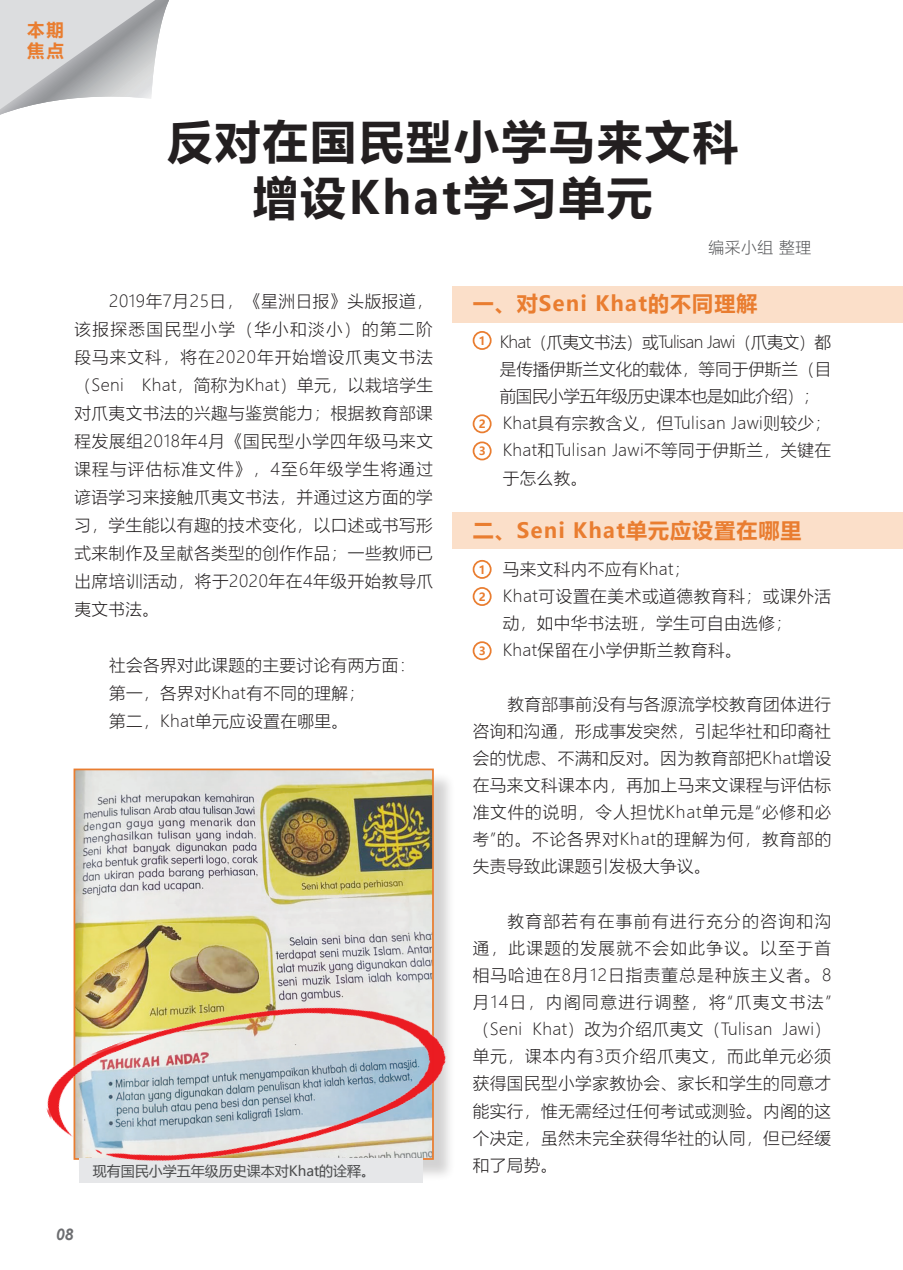
<style>
.page{position:relative;width:903px;height:1270px;background:#fff}
.page>*{position:absolute;margin:0;border:0;box-sizing:border-box;transform-origin:0 0}
._01_标题{font:700 45.5px "Microsoft Ya Hei UI";letter-spacing:.05em;color:#231f20}
._02_文小题{font:700 21px "Microsoft Ya Hei UI";letter-spacing:.05em;color:#e97d30}
.t1{font:700 17.5px "Microsoft Ya Hei";color:#e97d30}
._01_内文{font:16.62px/27.1px "Microsoft Ya Hei UI Light";letter-spacing:.025em;color:#231f20;text-align:justify}
._03_名字报导{font:15.75px "Microsoft Ya Hei UI Light";letter-spacing:.04em;color:#57585a}
.t2{font:italic 700 15.75px "Century Gothic";color:#6c6d70}
._02_图说{font:14px "Microsoft Ya Hei UI";color:#4b4c4d}
._02_文小题-2{font:700 11.2px "Microsoft Ya Hei UI";color:#e97d30}
</style>
<div class="page">
<div style="left:453px;top:286px;width:450px;height:36px;background:#fbdfc9"></div>
<div style="left:453px;top:512px;width:450px;height:37px;background:#fbdfc9"></div>
<div style="left:473px;top:331px;width:19px;height:19px;border:2px solid #e97d30;border-radius:50%"></div>
<div style="left:473px;top:414px;width:19px;height:19px;border:2px solid #e97d30;border-radius:50%"></div>
<div style="left:473px;top:441px;width:19px;height:19px;border:2px solid #e97d30;border-radius:50%"></div>
<div style="left:473px;top:560px;width:19px;height:19px;border:2px solid #e97d30;border-radius:50%"></div>
<div style="left:473px;top:587px;width:19px;height:19px;border:2px solid #e97d30;border-radius:50%"></div>
<div style="left:473px;top:641px;width:19px;height:19px;border:2px solid #e97d30;border-radius:50%"></div>
<svg style="left:0;top:0;width:169px;height:115px"></svg>
<div style="left:76px;top:771px;width:379px;height:410px;background:#231f20;opacity:.2"></div>
<img style="left:77px;top:772px;width:354px;height:159px">
<img style="left:46px;top:931px;width:409px;height:252px">
<p class="t1" style="left:27px;top:18px;width:38px">本期</p>
<p class="t1" style="left:27px;top:39px;width:38px">焦点</p>
<p class="_01_标题" style="left:167px;top:110px;width:573px">反对在国民型小学马来文科</p>
<p class="_01_标题" style="left:253px;top:166px;width:401px">增设Khat学习单元</p>
<p class="_03_名字报导" style="left:708px;top:237px;width:104px">编采小组 整理</p>
<p class="_01_内文" style="left:74px;top:287px;width:360px;line-height:28px;text-indent:35px">2019年7月25日，《星洲日报》头版报道，该报探悉国民型小学（华小和淡小）的第二阶段马来文科，将在2020年开始增设爪夷文书法（Seni Khat，简称为Khat）单元，以栽培学生对爪夷文书法的兴趣与鉴赏能力；根据教育部课程发展组2018年4月《国民型小学四年级马来文课程与评估标准文件》，4至6年级学生将通过谚语学习来接触爪夷文书法，并通过这方面的学习，学生能以有趣的技术变化，以口述或书写形式来制作及呈献各类型的创作作品；一些教师已出席培训活动，将于2020年在4年级开始教导爪夷文书法。</p>
<p class="_01_内文" style="left:109px;top:651px;width:308px">社会各界对此课题的主要讨论有两方面：</p>
<p class="_01_内文" style="left:109px;top:679px;width:258px">第一，各界对Khat有不同的理解；</p>
<p class="_01_内文" style="left:109px;top:707px;width:241px">第二，Khat单元应设置在哪里。</p>
<p class="_02_图说" style="left:93px;top:1161px;width:284px">现有国民小学五年级历史课本对Khat的诠释。</p>
<p class="_02_文小题" style="left:473px;top:289px;width:286px">一、对Seni Khat的不同理解</p>
<p class="_02_文小题-2" style="left:479px;top:333px;width:8px">1</p>
<p class="_01_内文" style="left:500px;top:328px;width:333px">Khat（爪夷文书法）或Tulisan Jawi（爪夷文）都是传播伊斯兰文化的载体，等同于伊斯兰（目前国民小学五年级历史课本也是如此介绍）；</p>
<p class="_02_文小题-2" style="left:479px;top:416px;width:8px">2</p>
<p class="_01_内文" style="left:503px;top:409px;width:330px">Khat具有宗教含义，但Tulisan Jawi则较少；</p>
<p class="_02_文小题-2" style="left:479px;top:444px;width:8px">3</p>
<p class="_01_内文" style="left:503px;top:437px;width:330px">Khat和Tulisan Jawi不等同于伊斯兰，关键在于怎么教。</p>
<p class="_02_文小题" style="left:473px;top:516px;width:330px">二、Seni Khat单元应设置在哪里</p>
<p class="_02_文小题-2" style="left:479px;top:562px;width:8px">1</p>
<p class="_01_内文" style="left:503px;top:555px;width:189px">马来文科内不应有Khat；</p>
<p class="_02_文小题-2" style="left:479px;top:589px;width:8px">2</p>
<p class="_01_内文" style="left:503px;top:582px;width:330px">Khat可设置在美术或道德教育科；或课外活动，如中华书法班，学生可自由选修；</p>
<p class="_02_文小题-2" style="left:479px;top:643px;width:8px">3</p>
<p class="_01_内文" style="left:503px;top:636px;width:241px">Khat保留在小学伊斯兰教育科。</p>
<p class="_01_内文" style="left:473px;top:690px;width:360px;text-indent:35px">教育部事前没有与各源流学校教育团体进行咨询和沟通，形成事发突然，引起华社和印裔社会的忧虑、不满和反对。因为教育部把Khat增设在马来文科课本内，再加上马来文课程与评估标准文件的说明，令人担忧Khat单元是“必修和必考”的。不论各界对Khat的理解为何，教育部的失责导致此课题引发极大争议。</p>
<p class="_01_内文" style="left:473px;top:907px;width:360px;text-indent:35px">教育部若有在事前有进行充分的咨询和沟通，此课题的发展就不会如此争议。以至于首相马哈迪在8月12日指责董总是种族主义者。8月14日，内阁同意进行调整，将“爪夷文书法”（Seni Khat）改为介绍爪夷文（Tulisan Jawi）单元，课本内有3页介绍爪夷文，而此单元必须获得国民型小学家教协会、家长和学生的同意才能实行，惟无需经过任何考试或测验。内阁的这个决定，虽然未完全获得华社的认同，但已经缓和了局势。</p>
<p class="t2" style="left:56px;top:1222px;width:19px">08</p>
</div>
